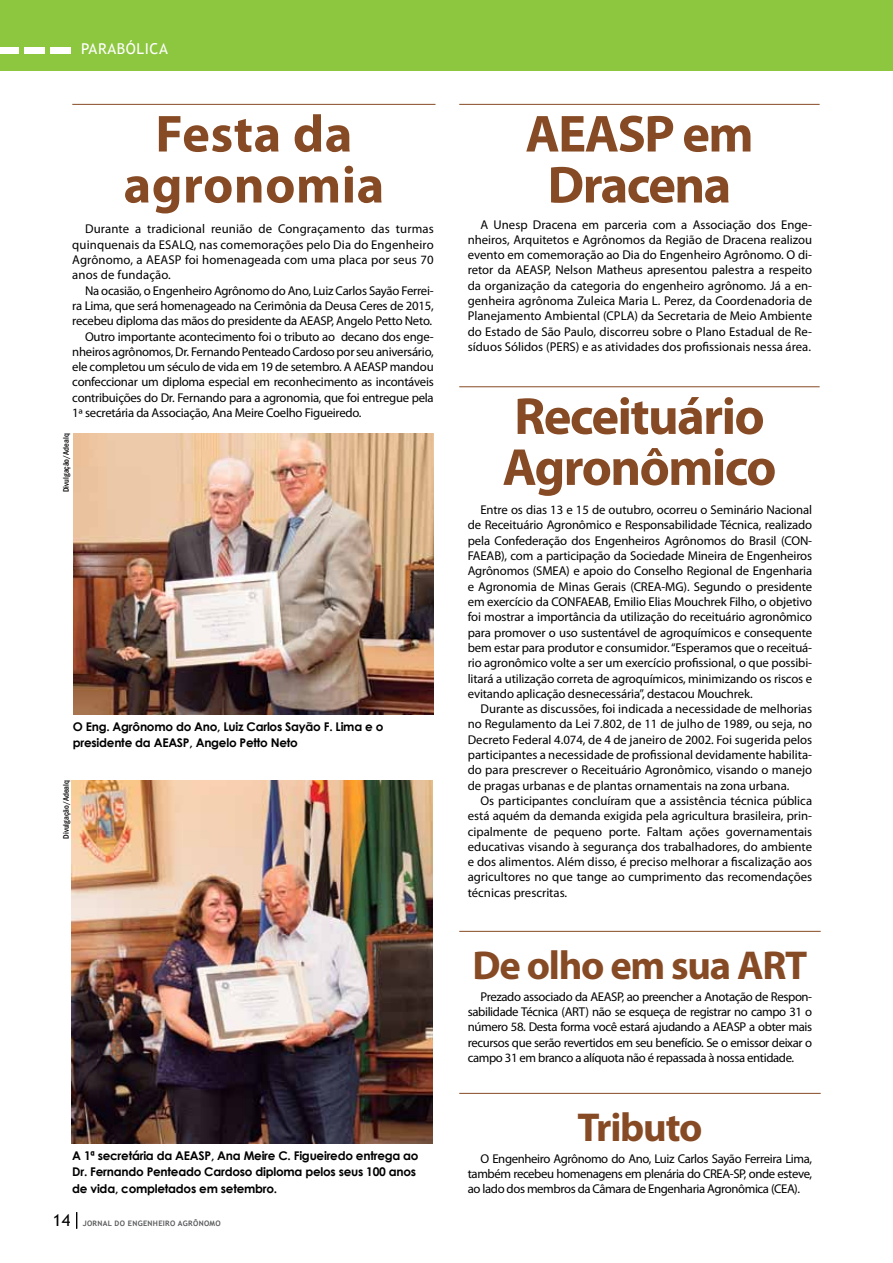
<style>
.page{position:relative;width:893px;height:1263px;background:#fff}
.page>*{position:absolute;margin:0;border:0;box-sizing:border-box;transform-origin:0 0}
.t1{font:700 52.5px/51px "Myriad Pro";letter-spacing:-.03em;color:#864a24;text-align:center}
.t2{font:700 52.5px/51px "Myriad Pro";letter-spacing:.01em;color:#864a24;text-align:center}
.t3{font:700 40.5px "Myriad Pro";letter-spacing:-.03em;color:#864a24}
.t4{font:16.5px "Trebuchet MS";color:#000}
.t5{font:15px "Trebuchet MS";letter-spacing:.04em;color:#fff}
.t6{font:12.75px/15.3px "Myriad Pro";letter-spacing:-.02em;color:#000;text-align:justify}
.t7{font:700 12px/16.5px "Century Gothic";letter-spacing:-.02em;color:#000}
.t8{font:500 condensed 8.25px "Franklin Gothic";color:#000}
.t9{font:700 7.5px "Trebuchet MS";letter-spacing:.04em;color:#58595b}
</style>
<div class="page">
<div style="left:0;top:0;width:893px;height:70px;background:#8dc63f"></div>
<div style="left:50px;top:47px;width:21px;height:7px;background:#fff"></div>
<div style="left:0;top:47px;width:19px;height:7px;background:#fff"></div>
<div style="left:24px;top:47px;width:20px;height:7px;background:#fff"></div>
<hr style="left:72px;top:104px;width:363px;height:1px;background:#864a24">
<hr style="left:459px;top:104px;width:361px;height:1px;background:#864a24">
<hr style="left:459px;top:386px;width:361px;height:1px;background:#864a24">
<svg style="left:76px;top:1212px;width:1px;height:17px"></svg>
<img style="left:72px;top:780px;width:360px;height:363px">
<hr style="left:459px;top:931px;width:362px;height:1px;background:#864a24">
<hr style="left:459px;top:1093px;width:362px;height:1px;background:#864a24">
<img style="left:74px;top:434px;width:360px;height:280px">
<p class="t5" style="left:81px;top:40px;width:88px">PARABÓLICA</p>
<h1 class="t2" style="left:124px;top:107px;width:262px">Festa da agronomia</h1>
<p class="t6" style="left:72px;top:221px;width:363px;text-indent:13px">Durante a tradicional reunião de Congraçamento das turmas quinquenais da ESALQ, nas comemorações pelo Dia do Engenheiro Agrônomo, a AEASP foi homenageada com uma placa por seus 70 anos de fundação.</p>
<p class="t6" style="left:85px;top:282px;width:350px">Na ocasião, o Engenheiro Agrônomo do Ano, Luiz Carlos Sayão Ferrei-</p>
<p class="t6" style="left:72px;top:298px;width:363px">ra Lima, que será homenageado na Cerimônia da Deusa Ceres de 2015,</p>
<p class="t6" style="left:72px;top:313px;width:361px">recebeu diploma das mãos do presidente da AEASP, Angelo Petto Neto.</p>
<p class="t6" style="left:85px;top:328px;width:350px">Outro importante acontecimento foi o tributo ao decano dos enge-</p>
<p class="t6" style="left:72px;top:344px;width:363px">nheiros agrônomos, Dr. Fernando Penteado Cardoso por seu aniversário,</p>
<p class="t6" style="left:72px;top:359px;width:363px">ele completou um século de vida em 19 de setembro. A AEASP mandou</p>
<p class="t6" style="left:72px;top:374px;width:363px">confeccionar um diploma especial em reconhecimento as incontáveis</p>
<p class="t6" style="left:72px;top:390px;width:363px">contribuições do Dr. Fernando para a agronomia, que foi entregue pela</p>
<p class="t6" style="left:72px;top:405px;width:291px">1ª secretária da Associação, Ana Meire Coelho Figueiredo.</p>
<p class="t8" style="left:61px;top:492px;width:60px;rotate:-90deg">Divulgação/Adealq</p>
<p class="t7" style="left:73px;top:717px;width:312px">O Eng. Agrônomo do Ano, Luiz Carlos Sayão F. Lima e o presidente da AEASP, Angelo Petto Neto</p>
<p class="t8" style="left:61px;top:839px;width:60px;rotate:-90deg">Divulgação/Adealq</p>
<p class="t7" style="left:72px;top:1146px;width:348px">A 1ª secretária da AEASP, Ana Meire C. Figueiredo entrega ao<br>Dr. Fernando Penteado Cardoso diploma pelos seus 100 anos de vida, completados em setembro.</p>
<p class="t4" style="left:53px;top:1210px;width:19px">14</p>
<p class="t9" style="left:83px;top:1218px;width:86px">JORNAL DO ENGENHEIRO</p>
<p class="t9" style="left:178px;top:1218px;width:7px">AGR</p>
<p class="t9" style="left:193px;top:1218px;width:29px">ÔNOMO</p>
<h1 class="t1" style="left:525px;top:107px;width:230px">AEASP em<br>Dracena</h1>
<p class="t6" style="left:468px;top:216px;width:346px;text-indent:13px">A Unesp Dracena em parceria com a Associação dos Enge&shy;nheiros, Arquitetos e Agrônomos da Região de Dracena realizou evento em comemoração ao Dia do Engenheiro Agrônomo. O di&shy;retor da AEASP, Nelson Matheus apresentou palestra a respeito da organização da categoria do engenheiro agrônomo. Já a en&shy;genheira agrônoma Zuleica Maria L. Perez, da Coordenadoria de Planejamento Ambiental (CPLA) da Secretaria de Meio Ambiente do Estado de São Paulo, discorreu sobre o Plano Estadual de Re&shy;síduos Sólidos (PERS) e as atividades dos profissionais nessa área.</p>
<h1 class="t1" style="left:502px;top:389px;width:276px;text-align:left">Receituário<br>Agronômico</h1>
<p class="t6" style="left:468px;top:502px;width:346px;text-indent:13px">Entre os dias 13 e 15 de outubro, ocorreu o Seminário Nacional de Receituário Agronômico e Responsabilidade Técnica, realizado pela Confederação dos Engenheiros Agrônomos do Brasil (CON-FAEAB), com a participação da Sociedade Mineira de Engenheiros Agrônomos (SMEA) e apoio do Conselho Regional de Engenharia e Agronomia de Minas Gerais (CREA-MG). Segundo o presidente em exercício da CONFAEAB, Emilio Elias Mouchrek Filho, o objetivo foi mostrar a importância da utilização do receituário agronômico para promover o uso sustentável de agroquímicos e consequente bem estar para produtor e consumidor. “Esperamos que o receituá&shy;rio agronômico volte a ser um exercício profissional, o que possibi&shy;litará a utilização correta de agroquímicos, minimizando os riscos e evitando aplicação desnecessária”, destacou Mouchrek.</p>
<p class="t6" style="left:468px;top:701px;width:346px;text-indent:13px">Durante as discussões, foi indicada a necessidade de melhorias no Regulamento da Lei 7.802, de 11 de julho de 1989, ou seja, no Decreto Federal 4.074, de 4 de janeiro de 2002. Foi sugerida pelos participantes a necessidade de profissional devidamente habilita&shy;do para prescrever o Receituário Agronômico, visando o manejo de pragas urbanas e de plantas ornamentais na zona urbana.</p>
<p class="t6" style="left:468px;top:793px;width:346px;text-indent:13px">Os participantes concluíram que a assistência técnica pública está aquém da demanda exigida pela agricultura brasileira, prin&shy;cipalmente de pequeno porte. Faltam ações governamentais educativas visando à segurança dos trabalhadores, do ambiente e dos alimentos. Além disso, é preciso melhorar a fiscalização aos agricultores no que tange ao cumprimento das recomendações técnicas prescritas.</p>
<h2 class="t3" style="left:473px;top:938px;width:336px">De olho em sua ART</h2>
<p class="t6" style="left:468px;top:988px;width:346px;text-indent:13px">Prezado associado da AEASP, ao preencher a Anotação de Respon&shy;sabilidade Técnica (ART) não se esqueça de registrar no campo 31 o número 58. Desta forma você estará ajudando a AEASP a obter mais recursos que serão revertidos em seu benefício. Se o emissor deixar o campo 31 em branco a alíquota não é repassada à nossa entidade.</p>
<h2 class="t3" style="left:577px;top:1100px;width:127px">Tributo</h2>
<p class="t6" style="left:468px;top:1150px;width:346px;text-indent:13px">O Engenheiro Agrônomo do Ano, Luiz Carlos Sayão Ferreira Lima, também recebeu homenagens em plenária do CREA-SP, onde esteve, ao lado dos membros da Câmara de Engenharia Agronômica (CEA).</p>
</div>
